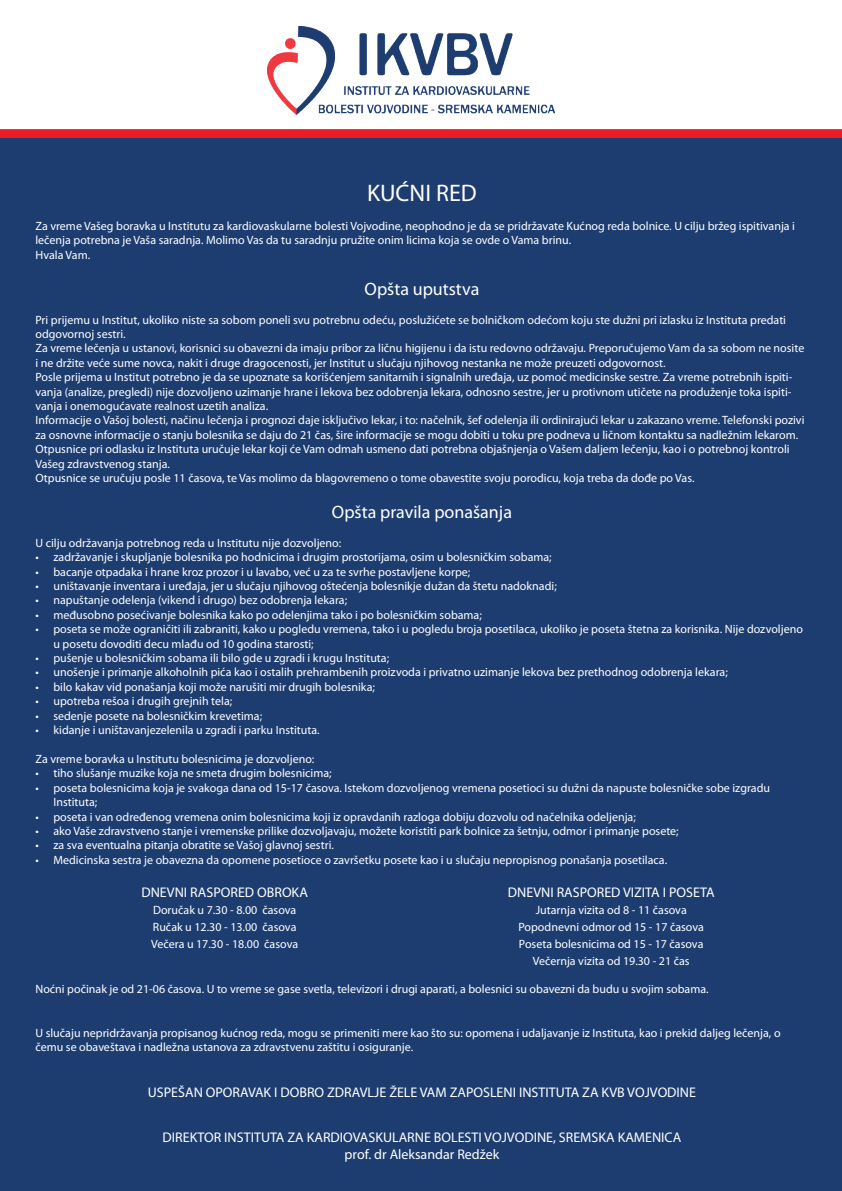
<style>
.page{position:relative;width:842px;height:1191px;background:#fff}
.page>*{position:absolute;margin:0;border:0;box-sizing:border-box;transform-origin:0 0}
.t1{font:24px "Myriad Pro";color:#fff}
.t2{font:18px "Myriad Pro";color:#fff}
.t3{font:14px "Myriad Pro";color:#fff}
.t4{font:12px/14.4px "Myriad Pro";color:#fff}
</style>
<div class="page">
<img style="left:268px;top:27px;width:287px;height:87px">
<div style="left:0;top:129px;width:842px;height:10px;background:#ec1c24"></div>
<div style="left:0;top:139px;width:842px;height:1052px;background:#1d3d71"></div>
<p class="t1" style="left:367px;top:178px;width:111px">KUĆNI RED</p>
<p class="t4" style="left:35px;top:218px;width:761px">Za vreme Vašeg boravka u Institutu za kardiovaskularne bolesti Vojvodine, neophodno je da se pridržavate Kućnog reda bolnice. U cilju bržeg ispitivanja i lečenja potrebna je Vaša saradnja. Molimo Vas da tu saradnju pružite onim licima koja se ovde o Vama brinu.</p>
<p class="t4" style="left:35px;top:247px;width:56px">Hvala Vam.</p>
<p class="t2" style="left:365px;top:277px;width:116px">Opšta uputstva</p>
<p class="t4" style="left:35px;top:312px;width:752px">Pri prijemu u Institut, ukoliko niste sa sobom poneli svu potrebnu odeću, poslužićete se bolničkom odećom koju ste dužni pri izlasku iz Instituta predati odgovornoj sestri.</p>
<p class="t4" style="left:35px;top:341px;width:770px">Za vreme lečenja u ustanovi, korisnici su obavezni da imaju pribor za ličnu higijenu i da istu redovno održavaju. Preporučujemo Vam da sa sobom ne nosite i ne držite veće sume novca, nakit i druge dragocenosti, jer Institut u slučaju njihovog nestanka ne može preuzeti odgovornost.</p>
<p class="t4" style="left:35px;top:370px;width:758px;text-align:justify">Posle prijema u Institut potrebno je da se upoznate sa korišćenjem sanitarnih i signalnih uređaja, uz pomoć medicinske sestre. Za vreme potrebnih ispiti&shy;vanja (analize, pregledi) nije dozvoljeno uzimanje hrane i lekova bez odobrenja lekara, odnosno sestre, jer u protivnom utičete na produženje toka ispiti&shy;vanja i onemogućavate realnost uzetih analiza.</p>
<p class="t4" style="left:35px;top:413px;width:771px">Informacije o Vašoj bolesti, načinu lečenja i prognozi daje isključivo lekar, i to: načelnik, šef odelenja ili ordinirajući lekar u zakazano vreme. Telefonski pozivi za osnovne informacije o stanju bolesnika se daju do 21 čas, šire informacije se mogu dobiti u toku pre podneva u ličnom kontaktu sa nadležnim lekarom.</p>
<p class="t4" style="left:35px;top:442px;width:756px">Otpusnice pri odlasku iz Instituta uručuje lekar koji će Vam odmah usmeno dati potrebna objašnjenja o Vašem daljem lečenju, kao i o potrebnoj kontroli<br>Vašeg zdravstvenog stanja.</p>
<p class="t4" style="left:35px;top:470px;width:660px">Otpusnice se uručuju posle 11 časova, te Vas molimo da blagovremeno o tome obavestite svoju porodicu, koja treba da dođe po Vas.</p>
<p class="t2" style="left:332px;top:501px;width:182px">Opšta pravila ponašanja</p>
<p class="t4" style="left:35px;top:535px;width:307px">U cilju održavanja potrebnog reda u Institutu nije dozvoljeno:</p>
<p class="t4" style="left:35px;top:550px;width:518px">• zadržavanje i skupljanje bolesnika po hodnicima i drugim prostorijama, osim u bolesničkim sobama;</p>
<p class="t4" style="left:35px;top:564px;width:436px">• bacanje otpadaka i hrane kroz prozor i u lavabo, već u za te svrhe postavljene korpe;</p>
<p class="t4" style="left:35px;top:578px;width:523px">• uništavanje inventara i uređaja, jer u slučaju njihovog oštećenja bolesnikje dužan da štetu nadoknadi;</p>
<p class="t4" style="left:35px;top:593px;width:313px">• napuštanje odelenja (vikend i drugo) bez odobrenja lekara;</p>
<p class="t4" style="left:35px;top:607px;width:448px">• međusobno posećivanje bolesnika kako po odelenjima tako i po bolesničkim sobama;</p>
<p class="t4" style="left:53px;top:622px;width:751px;text-indent:-18px">• poseta se može ograničiti ili zabraniti, kako u pogledu vremena, tako i u pogledu broja posetilaca, ukoliko je poseta štetna za korisnika. Nije dozvoljeno u posetu dovoditi decu mlađu od 10 godina starosti;</p>
<p class="t4" style="left:35px;top:650px;width:355px">• pušenje u bolesničkim sobama ili bilo gde u zgradi i krugu Instituta;</p>
<p class="t4" style="left:35px;top:665px;width:694px">• unošenje i primanje alkoholnih pića kao i ostalih prehrambenih proizvoda i privatno uzimanje lekova bez prethodnog odobrenja lekara;</p>
<p class="t4" style="left:35px;top:679px;width:341px">• bilo kakav vid ponašanja koji može narušiti mir drugih bolesnika;</p>
<p class="t4" style="left:35px;top:694px;width:198px">• upotreba rešoa i drugih grejnih tela;</p>
<p class="t4" style="left:35px;top:708px;width:228px">• sedenje posete na bolesničkim krevetima;</p>
<p class="t4" style="left:35px;top:722px;width:286px">• kidanje i uništavanjezelenila u zgradi i parku Instituta.</p>
<p class="t4" style="left:35px;top:751px;width:280px">Za vreme boravka u Institutu bolesnicima je dozvoljeno:</p>
<p class="t4" style="left:35px;top:766px;width:298px">• tiho slušanje muzike koja ne smeta drugim bolesnicima;</p>
<p class="t4" style="left:53px;top:780px;width:718px;text-indent:-18px">• poseta bolesnicima koja je svakoga dana od 15-17 časova. Istekom dozvoljenog vremena posetioci su dužni da napuste bolesničke sobe izgradu<br>Instituta;</p>
<p class="t4" style="left:35px;top:809px;width:602px">• poseta i van određenog vremena onim bolesnicima koji iz opravdanih razloga dobiju dozvolu od načelnika odeljenja;</p>
<p class="t4" style="left:35px;top:823px;width:645px">• ako Vaše zdravstveno stanje i vremenske prilike dozvoljavaju, možete koristiti park bolnice za šetnju, odmor i primanje posete;</p>
<p class="t4" style="left:35px;top:838px;width:300px">• za sva eventualna pitanja obratite se Vašoj glavnoj sestri.</p>
<p class="t4" style="left:35px;top:852px;width:633px">• Medicinska sestra je obavezna da opomene posetioce o završetku posete kao i u slučaju nepropisnog ponašanja posetilaca.</p>
<p class="t3" style="left:141px;top:883px;width:168px">DNEVNI RASPORED OBROKA</p>
<p class="t3" style="left:508px;top:883px;width:208px">DNEVNI RASPORED VIZITA I POSETA</p>
<p class="t4" style="left:153px;top:902px;width:145px">Doručak u 7.30 - 8.00 časova</p>
<p class="t4" style="left:536px;top:902px;width:153px">Jutarnja vizita od 8 - 11 časova</p>
<p class="t4" style="left:153px;top:919px;width:145px">Ručak u 12.30 - 13.00 časova</p>
<p class="t4" style="left:518px;top:919px;width:187px">Popodnevni odmor od 15 - 17 časova</p>
<p class="t4" style="left:151px;top:936px;width:148px">Večera u 17.30 - 18.00 časova</p>
<p class="t4" style="left:519px;top:936px;width:186px">Poseta bolesnicima od 15 - 17 časova</p>
<p class="t4" style="left:533px;top:953px;width:158px">Večernja vizita od 19.30 - 21 čas</p>
<p class="t4" style="left:35px;top:982px;width:675px">Noćni počinak je od 21-06 časova. U to vreme se gase svetla, televizori i drugi aparati, a bolesnici su obavezni da budu u svojim sobama.</p>
<p class="t4" style="left:35px;top:1025px;width:747px">U slučaju nepridržavanja propisanog kućnog reda, mogu se primeniti mere kao što su: opomena i udaljavanje iz Instituta, kao i prekid daljeg lečenja, o čemu se obaveštava i nadležna ustanova za zdravstvenu zaštitu i osiguranje.</p>
<p class="t3" style="left:148px;top:1083px;width:550px">USPEŠAN OPORAVAK I DOBRO ZDRAVLJE ŽELE VAM ZAPOSLENI INSTITUTA ZA KVB VOJVODINE</p>
<p class="t3" style="left:163px;top:1129px;width:520px">DIREKTOR INSTITUTA ZA KARDIOVASKULARNE BOLESTI VOJVODINE, SREMSKA KAMENICA</p>
<p class="t3" style="left:345px;top:1145px;width:156px">prof. dr Aleksandar Redžek</p>
</div>
